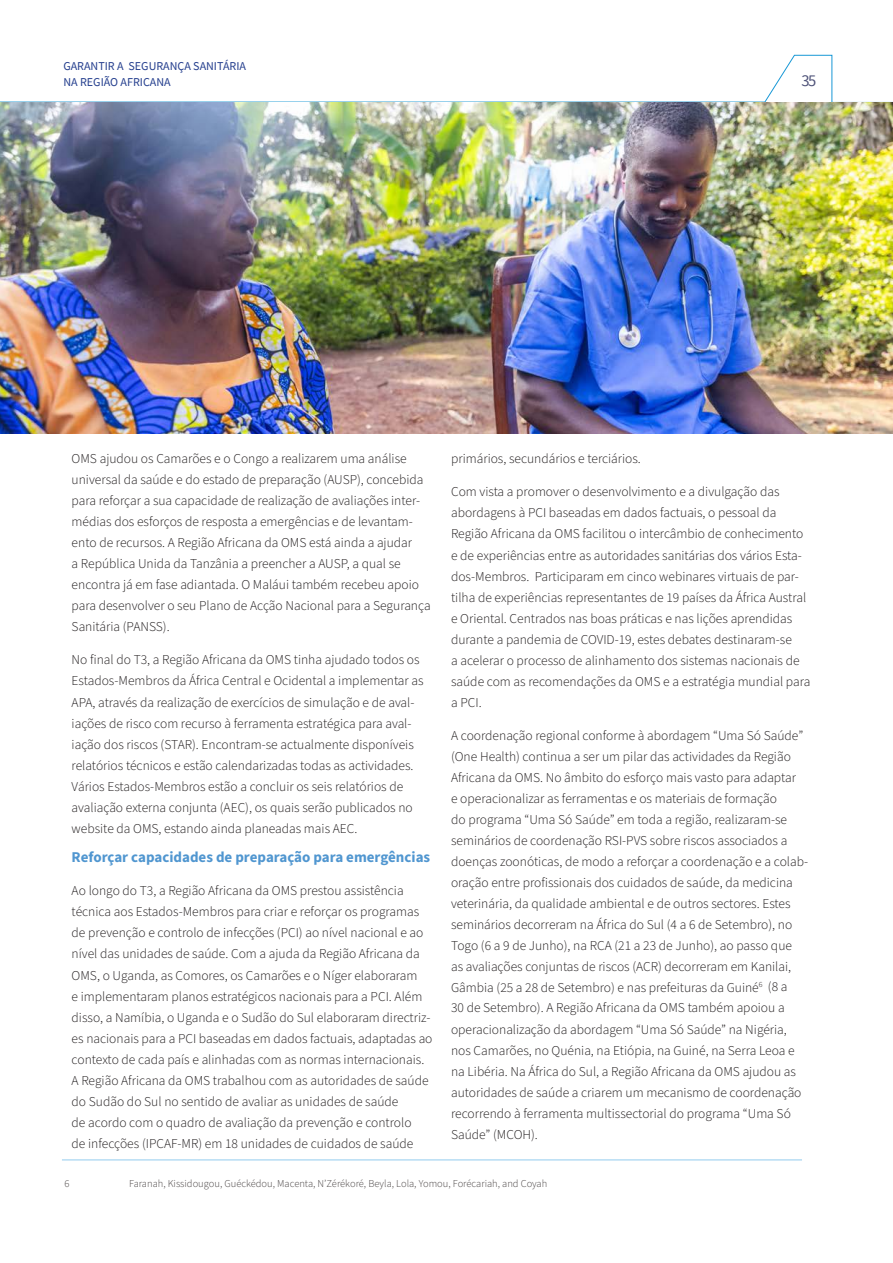
<style>
.page{position:relative;width:893px;height:1263px;background:#fff}
.page>*{position:absolute;margin:0;border:0;box-sizing:border-box;transform-origin:0 0}
.t1{font:16.5px "Source Sans Pro";color:#4f5379}
.t2{font:700 15px "Source Sans 3";color:#5096d0}
.t3{font:300 13.5px/21px "Source Sans 3";color:#231f20}
.t4{font:12px/16.5px "Source Sans Pro";color:#253f8e}
.t5{font:300 10.5px "Source Sans 3";color:#4b4646}
</style>
<div class="page">
<svg style="left:0;top:55px;width:893px;height:48px"></svg>
<img style="left:0;top:103px;width:893px;height:331px">
<hr style="left:62px;top:1159px;width:740px;height:1px;background:#93cbee">
<p class="t4" style="left:63px;top:57px;width:184px">GARANTIR A SEGURANÇA SANITÁRIA<br>NA REGIÃO AFRICANA</p>
<p class="t1" style="left:801px;top:70px;width:16px">35</p>
<p class="t3" style="left:72px;top:448px;width:361px">OMS ajudou os Camarões e o Congo a realizarem uma análise universal da saúde e do estado de preparação (AUSP), concebida para reforçar a sua capacidade de realização de avaliações inter&shy;médias dos esforços de resposta a emergências e de levantam&shy;ento de recursos. A Região Africana da OMS está ainda a ajudar<br>a República Unida da Tanzânia a preencher a AUSP, a qual se encontra já em fase adiantada. O Maláui também recebeu apoio para desenvolver o seu Plano de Acção Nacional para a Segurança Sanitária (PANSS).</p>
<p class="t3" style="left:72px;top:649px;width:353px">No final do T3, a Região Africana da OMS tinha ajudado todos os Estados-Membros da África Central e Ocidental a implementar as APA, através da realização de exercícios de simulação e de aval&shy;iações de risco com recurso à ferramenta estratégica para aval&shy;iação dos riscos (STAR). Encontram-se actualmente disponíveis relatórios técnicos e estão calendarizadas todas as actividades.<br>Vários Estados-Membros estão a concluir os seis relatórios de avaliação externa conjunta (AEC), os quais serão publicados no website da OMS, estando ainda planeadas mais AEC.</p>
<p class="t2" style="left:72px;top:848px;width:360px">Reforçar capacidades de preparação para emergências</p>
<p class="t3" style="left:72px;top:880px;width:362px">Ao longo do T3, a Região Africana da OMS prestou assistência técnica aos Estados-Membros para criar e reforçar os programas de prevenção e controlo de infecções (PCI) ao nível nacional e ao nível das unidades de saúde. Com a ajuda da Região Africana da OMS, o Uganda, as Comores, os Camarões e o Níger elaboraram<br>e implementaram planos estratégicos nacionais para a PCI. Além disso, a Namíbia, o Uganda e o Sudão do Sul elaboraram directriz&shy;es nacionais para a PCI baseadas em dados factuais, adaptadas ao contexto de cada país e alinhadas com as normas internacionais.<br>A Região Africana da OMS trabalhou com as autoridades de saúde do Sudão do Sul no sentido de avaliar as unidades de saúde<br>de acordo com o quadro de avaliação da prevenção e controlo<br>de infecções (IPCAF-MR) em 18 unidades de cuidados de saúde</p>
<p class="t3" style="left:451px;top:448px;width:191px">primários, secundários e terciários.</p>
<p class="t3" style="left:451px;top:481px;width:361px">Com vista a promover o desenvolvimento e a divulgação das abordagens à PCI baseadas em dados factuais, o pessoal da Região Africana da OMS facilitou o intercâmbio de conhecimento e de experiências entre as autoridades sanitárias dos vários Esta&shy;dos-Membros. Participaram em cinco webinares virtuais de par&shy;tilha de experiências representantes de 19 países da África Austral e Oriental. Centrados nas boas práticas e nas lições aprendidas durante a pandemia de COVID-19, estes debates destinaram-se<br>a acelerar o processo de alinhamento dos sistemas nacionais de saúde com as recomendações da OMS e a estratégia mundial para a PCI.</p>
<p class="t3" style="left:451px;top:725px;width:359px">A coordenação regional conforme à abordagem “Uma Só Saúde” (One Health) continua a ser um pilar das actividades da Região Africana da OMS. No âmbito do esforço mais vasto para adaptar<br>e operacionalizar as ferramentas e os materiais de formação<br>do programa “Uma Só Saúde” em toda a região, realizaram-se seminários de coordenação RSI-PVS sobre riscos associados a doenças zoonóticas, de modo a reforçar a coordenação e a colab&shy;oração entre profissionais dos cuidados de saúde, da medicina veterinária, da qualidade ambiental e de outros sectores. Estes seminários decorreram na África do Sul (4 a 6 de Setembro), no Togo (6 a 9 de Junho), na RCA (21 a 23 de Junho), ao passo que<br>as avaliações conjuntas de riscos (ACR) decorreram em Kanilai, Gâmbia (25 a 28 de Setembro) e nas prefeituras da Guiné<sup>6</sup> (8 a<br>30 de Setembro). A Região Africana da OMS também apoiou a operacionalização da abordagem “Uma Só Saúde” na Nigéria, nos Camarões, no Quénia, na Etiópia, na Guiné, na Serra Leoa e na Libéria. Na África do Sul, a Região Africana da OMS ajudou as autoridades de saúde a criarem um mecanismo de coordenação recorrendo à ferramenta multissectorial do programa “Uma Só Saúde” (MCOH).</p>
<p class="t5" style="left:64px;top:1177px;width:7px">6</p>
<p class="t5" style="left:129px;top:1177px;width:420px">Faranah, Kissidougou, Guéckédou, Macenta, N’Zérékoré, Beyla, Lola, Yomou, Forécariah, and Coyah</p>
</div>
